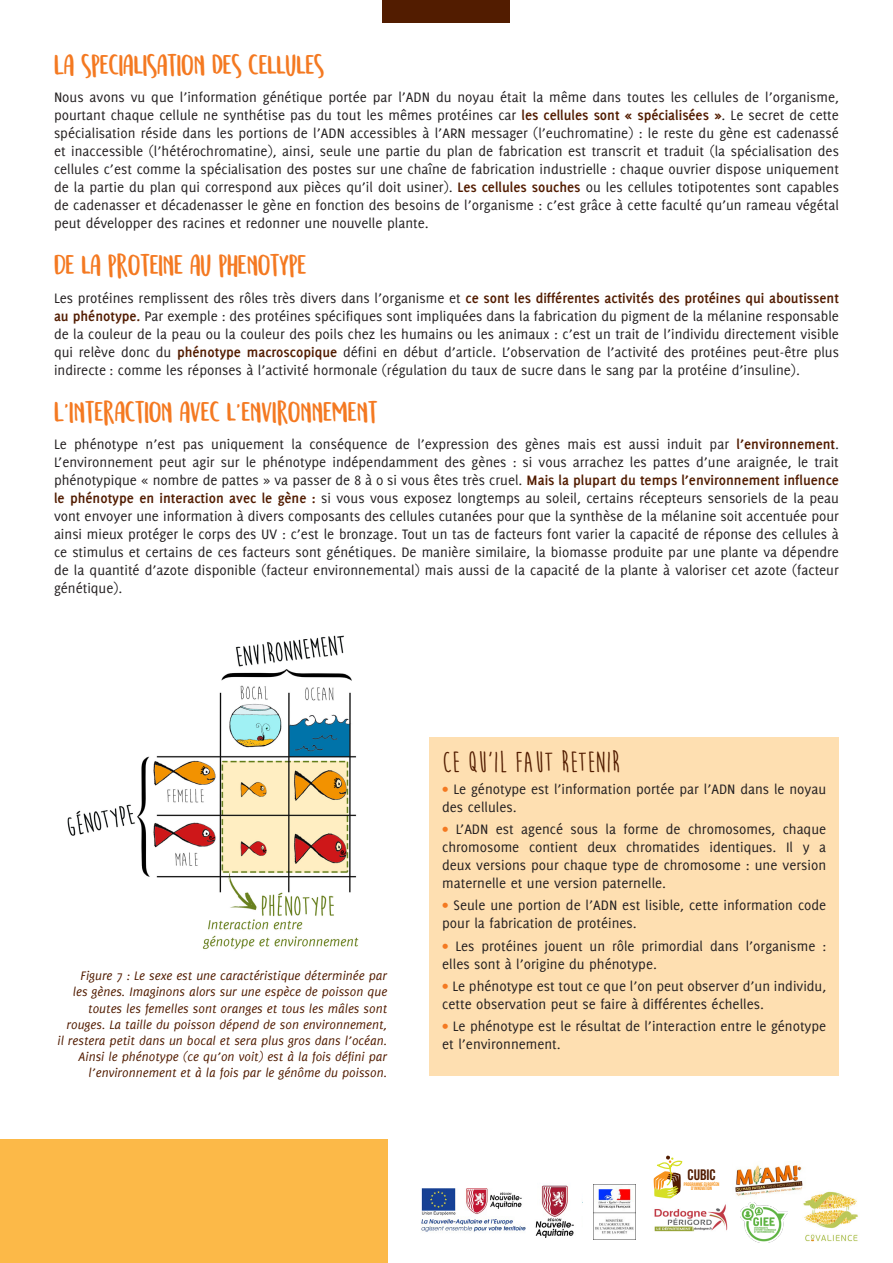
<style>
.page{position:relative;width:893px;height:1263px;background:#fff}
.page>*{position:absolute;margin:0;border:0;box-sizing:border-box;transform-origin:0 0}
.t1{font:700 30px "Moon Flower";color:#521c00}
.t2{font:24px "Semringah";color:#f47921}
.t3{font:15.15px "Bebas Neue";color:#521c00;scale:1.05 1}
.t4{font:15px/18px "Delicious";color:#231f20}
.t5{font:italic 13.5px/16.2px "Delicious";color:#521c00;text-align:right}
.t6{font:4.95px/4.7px "Bebas Neue";color:#f7931d;text-align:center}
.s1{font-weight:700;color:#521c00}
.s2{color:#f47921}
</style>
<div class="page">
<img style="left:67px;top:635px;width:292px;height:314px">
<div style="left:429px;top:738px;width:410px;height:338px;background:#fedfb1"></div>
<div style="left:0;top:1140px;width:387px;height:123px;background:#fcb948"></div>
<div style="left:383px;top:0;width:127px;height:23px;background:#521c00"></div>
<img style="left:421px;top:1185px;width:162px;height:53px">
<img style="left:735px;top:1165px;width:68px;height:31px">
<img style="left:654px;top:1204px;width:74px;height:28px">
<img style="left:593px;top:1184px;width:43px;height:55px">
<img style="left:802px;top:1189px;width:56px;height:53px">
<img style="left:740px;top:1202px;width:47px;height:41px">
<svg style="left:654px;top:1155px;width:28px;height:44px"></svg>
<p class="t2" style="left:54px;top:53px;width:272px">LA SPECIALISATION DES CELLULES</p>
<p class="t4" style="left:54px;top:88px;width:786px;text-align:justify">Nous avons vu que l’information génétique portée par l’ADN du noyau était la même dans toutes les cellules de l’organisme, pourtant chaque cellule ne synthétise pas du tout les mêmes protéines car <span class="s1">les cellules sont « spécialisées »</span>. Le secret de cette spécialisation réside dans les portions de l’ADN accessibles à l’ARN messager (l’euchromatine) : le reste du gène est cadenassé et inaccessible (l’hétérochromatine), ainsi, seule une partie du plan de fabrication est transcrit et traduit (la spécialisation des cellules c’est comme la spécialisation des postes sur une chaîne de fabrication industrielle : chaque ouvrier dispose uniquement de la partie du plan qui correspond aux pièces qu’il doit usiner). <span class="s1">Les cellules souches</span> ou les cellules totipotentes sont capables de cadenasser et décadenasser le gène en fonction des besoins de l’organisme : c’est grâce à cette faculté qu’un rameau végétal peut développer des racines et redonner une nouvelle plante.</p>
<p class="t2" style="left:54px;top:253px;width:254px">DE LA PROTEINE AU PHENOTYPE</p>
<p class="t4" style="left:54px;top:289px;width:786px;text-align:justify">Les protéines remplissent des rôles très divers dans l’organisme et <span class="s1">ce sont les différentes activités des protéines qui aboutissent au phénotype.</span> Par exemple : des protéines spécifiques sont impliquées dans la fabrication du pigment de la mélanine responsable de la couleur de la peau ou la couleur des poils chez les humains ou les animaux : c’est un trait de l’individu directement visible qui relève donc du <span class="s1">phénotype macroscopique</span> défini en début d’article. L’observation de l’activité des protéines peut-être plus indirecte : comme les réponses à l’activité hormonale (régulation du taux de sucre dans le sang par la protéine d’insuline).</p>
<p class="t2" style="left:54px;top:400px;width:325px">L INTERACTION AVEC L ENVIRONNEMENT</p>
<p class="t2" style="left:64px;top:385px;width:7px">,</p>
<p class="t2" style="left:236px;top:385px;width:7px">,</p>
<p class="t4" style="left:54px;top:435px;width:786px;text-align:justify">Le phénotype n’est pas uniquement la conséquence de l’expression des gènes mais est aussi induit par <span class="s1">l’environnement</span>.<br>L’environnement peut agir sur le phénotype indépendamment des gènes : si vous arrachez les pattes d’une araignée, le trait phénotypique « nombre de pattes » va passer de 8 à 0 si vous êtes très cruel. <span class="s1">Mais la plupart du temps l’environnement influence le phénotype en interaction avec le gène :</span> si vous vous exposez longtemps au soleil, certains récepteurs sensoriels de la peau vont envoyer une information à divers composants des cellules cutanées pour que la synthèse de la mélanine soit accentuée pour ainsi mieux protéger le corps des UV : c’est le bronzage. Tout un tas de facteurs font varier la capacité de réponse des cellules à ce stimulus et certains de ces facteurs sont génétiques. De manière similaire, la biomasse produite par une plante va dépendre de la quantité d’azote disponible (facteur environnemental) mais aussi de la capacité de la plante à valoriser cet azote (facteur génétique).</p>
<p class="t5" style="left:58px;top:968px;width:331px">Figure 7 : Le sexe est une caractéristique déterminée par<br>les gènes. Imaginons alors sur une espèce de poisson que toutes les femelles sont oranges et tous les mâles sont rouges. La taille du poisson dépend de son environnement, il restera petit dans un bocal et sera plus gros dans l’océan.<br>Ainsi le phénotype (ce qu’on voit) est à la fois défini par l’environnement et à la fois par le génôme du poisson.</p>
<p class="t1" style="left:442px;top:746px;width:180px">CE QU’IL FAUT RETENIR</p>
<p class="t4" style="left:442px;top:780px;width:385px"><span class="s2">•</span> Le génotype est l’information portée par l’ADN dans le noyau des cellules.</p>
<p class="t4" style="left:442px;top:820px;width:385px;text-align:justify"><span class="s2">•</span> L’ADN est agencé sous la forme de chromosomes, chaque chromosome contient deux chromatides identiques. Il y a deux versions pour chaque type de chromosome : une version maternelle et une version paternelle.</p>
<p class="t4" style="left:442px;top:896px;width:385px"><span class="s2">•</span> Seule une portion de l’ADN est lisible, cette information code pour la fabrication de protéines.</p>
<p class="t4" style="left:442px;top:936px;width:385px"><span class="s2">•</span> Les protéines jouent un rôle primordial dans l’organisme : elles sont à l’origine du phénotype.</p>
<p class="t4" style="left:442px;top:977px;width:385px"><span class="s2">•</span> Le phénotype est tout ce que l’on peut observer d’un individu, cette observation peut se faire à différentes échelles.</p>
<p class="t4" style="left:442px;top:1017px;width:385px"><span class="s2">•</span> Le phénotype est le résultat de l’interaction entre le génotype et l’environnement.</p>
<p class="t3" style="left:688px;top:1166px;width:28px">CUBIC</p>
<p class="t6" style="left:684px;top:1181px;width:37px">PROGRAMME EUROPÉEN<br>D’INNOVATION</p>
</div>
